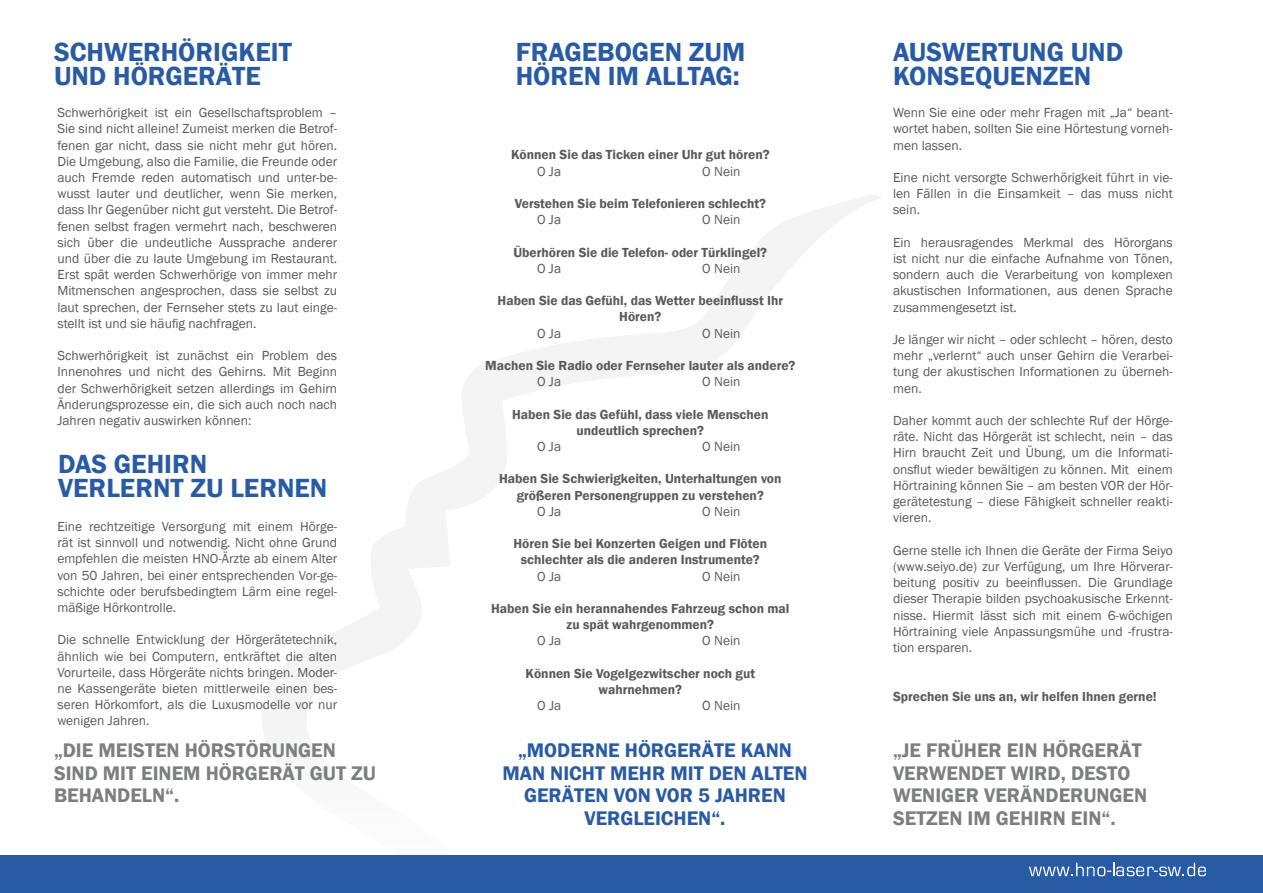
<style>
.page{position:relative;width:1263px;height:893px;background:#fff}
.page>*{position:absolute;margin:0;border:0;box-sizing:border-box;transform-origin:0 0}
.t1{font:600 27px/24px "Franklin Gothic";color:#295ba5}
.t2{font:600 20.25px/22.5px "Franklin Gothic";color:#7c7f7f}
.t3{font:600 20.25px/22.5px "Franklin Gothic";color:#295ba5;text-align:center}
.t4{font:13.5px/16.2px "Franklin Gothic";color:#58595b;text-align:justify}
.t5{font:600 13.5px/16.2px "Franklin Gothic";color:#58595b;text-align:center}
</style>
<div class="page">
<svg style="left:262px;top:195px;width:618px;height:547px"></svg>
<div style="left:0;top:855px;width:1263px;height:38px;background:#295ba5"></div>
<svg style="left:1029px;top:863px;width:177px;height:13px"></svg>
<h1 class="t1" style="left:54px;top:41px;width:239px">SCHWERHÖRIGKEIT<br>UND HÖRGERÄTE</h1>
<p class="t4" style="left:57px;top:105px;width:281px">Schwerhörigkeit ist ein Gesellschaftsproblem – Sie sind nicht alleine! Zumeist merken die Betrof&shy;fenen gar nicht, dass sie nicht mehr gut hören.<br>Die Umgebung, also die Familie, die Freunde oder auch Fremde reden automatisch und unter-be&shy;wusst lauter und deutlicher, wenn Sie merken, dass Ihr Gegenüber nicht gut versteht. Die Betrof&shy;fenen selbst fragen vermehrt nach, beschweren sich über die undeutliche Aussprache anderer und über die zu laute Umgebung im Restaurant.<br>Erst spät werden Schwerhörige von immer mehr Mitmenschen angesprochen, dass sie selbst zu laut sprechen, der Fernseher stets zu laut einge&shy;stellt ist und sie häufig nachfragen.</p>
<p class="t4" style="left:57px;top:348px;width:281px">Schwerhörigkeit ist zunächst ein Problem des Innenohres und nicht des Gehirns. Mit Beginn der Schwerhörigkeit setzen allerdings im Gehirn Änderungsprozesse ein, die sich auch noch nach Jahren negativ auswirken können:</p>
<h1 class="t1" style="left:58px;top:453px;width:271px">DAS GEHIRN<br>VERLERNT ZU LERNEN</h1>
<p class="t4" style="left:57px;top:519px;width:281px">Eine rechtzeitige Versorgung mit einem Hörge&shy;rät ist sinnvoll und notwendig. Nicht ohne Grund empfehlen die meisten HNO-Ärzte ab einem Alter von 50 Jahren, bei einer entsprechenden Vor-ge&shy;schichte oder berufsbedingtem Lärm eine regel&shy;mäßige Hörkontrolle.</p>
<p class="t4" style="left:57px;top:632px;width:281px">Die schnelle Entwicklung der Hörgerätetechnik, ähnlich wie bei Computern, entkräftet die alten Vorurteile, dass Hörgeräte nichts bringen. Moder&shy;ne Kassengeräte bieten mittlerweile einen bes&shy;seren Hörkomfort, als die Luxusmodelle vor nur wenigen Jahren.</p>
<h2 class="t2" style="left:54px;top:739px;width:323px">„DIE MEISTEN HÖRSTÖRUNGEN<br>SIND MIT EINEM HÖRGERÄT GUT ZU<br>BEHANDELN“.</h2>
<h1 class="t1" style="left:516px;top:41px;width:231px">FRAGEBOGEN ZUM<br>HÖREN IM ALLTAG:</h1>
<p class="t5" style="left:511px;top:147px;width:260px">Können Sie das Ticken einer Uhr gut hören?</p>
<p class="t4" style="left:537px;top:163px;width:26px">O Ja</p>
<p class="t4" style="left:702px;top:163px;width:40px">O Nein</p>
<p class="t5" style="left:515px;top:195px;width:253px">Verstehen Sie beim Telefonieren schlecht?</p>
<p class="t4" style="left:537px;top:212px;width:26px">O Ja</p>
<p class="t4" style="left:702px;top:212px;width:40px">O Nein</p>
<p class="t5" style="left:513px;top:244px;width:255px">Überhören Sie die Telefon- oder Türklingel?</p>
<p class="t4" style="left:537px;top:260px;width:26px">O Ja</p>
<p class="t4" style="left:702px;top:260px;width:40px">O Nein</p>
<p class="t5" style="left:498px;top:293px;width:287px">Haben Sie das Gefühl, das Wetter beeinflusst Ihr<br>Hören?</p>
<p class="t4" style="left:537px;top:325px;width:26px">O Ja</p>
<p class="t4" style="left:702px;top:325px;width:40px">O Nein</p>
<p class="t5" style="left:485px;top:357px;width:312px">Machen Sie Radio oder Fernseher lauter als andere?</p>
<p class="t4" style="left:537px;top:374px;width:26px">O Ja</p>
<p class="t4" style="left:702px;top:374px;width:40px">O Nein</p>
<p class="t5" style="left:512px;top:406px;width:258px">Haben Sie das Gefühl, dass viele Menschen undeutlich sprechen?</p>
<p class="t4" style="left:537px;top:439px;width:26px">O Ja</p>
<p class="t4" style="left:702px;top:439px;width:40px">O Nein</p>
<p class="t5" style="left:499px;top:471px;width:284px">Haben Sie Schwierigkeiten, Unterhaltungen von größeren Personengruppen zu verstehen?</p>
<p class="t4" style="left:537px;top:503px;width:26px">O Ja</p>
<p class="t4" style="left:702px;top:503px;width:40px">O Nein</p>
<p class="t5" style="left:514px;top:536px;width:255px">Hören Sie bei Konzerten Geigen und Flöten schlechter als die anderen Instrumente?</p>
<p class="t4" style="left:537px;top:568px;width:26px">O Ja</p>
<p class="t4" style="left:702px;top:568px;width:40px">O Nein</p>
<p class="t5" style="left:491px;top:600px;width:300px">Haben Sie ein herannahendes Fahrzeug schon mal zu spät wahrgenommen?</p>
<p class="t4" style="left:537px;top:633px;width:26px">O Ja</p>
<p class="t4" style="left:702px;top:633px;width:40px">O Nein</p>
<p class="t5" style="left:525px;top:665px;width:231px">Können Sie Vogelgezwitscher noch gut wahrnehmen?</p>
<p class="t4" style="left:537px;top:698px;width:26px">O Ja</p>
<p class="t4" style="left:702px;top:698px;width:40px">O Nein</p>
<h2 class="t3" style="left:502px;top:739px;width:307px">„MODERNE HÖRGERÄTE KANN<br>MAN NICHT MEHR MIT DEN ALTEN<br>GERÄTEN VON VOR 5 JAHREN<br>VERGLEICHEN“.</h2>
<h1 class="t1" style="left:893px;top:41px;width:232px">AUSWERTUNG UND<br>KONSEQUENZEN</h1>
<p class="t4" style="left:893px;top:105px;width:281px">Wenn Sie eine oder mehr Fragen mit „Ja“ beant&shy;wortet haben, sollten Sie eine Hörtestung vorneh&shy;men lassen.</p>
<p class="t4" style="left:893px;top:170px;width:281px">Eine nicht versorgte Schwerhörigkeit führt in vie&shy;len Fällen in die Einsamkeit – das muss nicht sein.</p>
<p class="t4" style="left:893px;top:235px;width:281px">Ein herausragendes Merkmal des Hörorgans ist nicht nur die einfache Aufnahme von Tönen, sondern auch die Verarbeitung von komplexen akustischen Informationen, aus denen Sprache zusammengesetzt ist.</p>
<p class="t4" style="left:893px;top:332px;width:281px">Je länger wir nicht – oder schlecht – hören, desto mehr „verlernt“ auch unser Gehirn die Verarbei&shy;tung der akustischen Informationen zu überneh&shy;men.</p>
<p class="t4" style="left:893px;top:413px;width:281px">Daher kommt auch der schlechte Ruf der Hörge&shy;räte. Nicht das Hörgerät ist schlecht, nein – das Hirn braucht Zeit und Übung, um die Informati&shy;onsflut wieder bewältigen zu können. Mit einem Hörtraining können Sie – am besten VOR der Hör&shy;gerätetestung – diese Fähigkeit schneller reakti&shy;vieren.</p>
<p class="t4" style="left:893px;top:542px;width:281px">Gerne stelle ich Ihnen die Geräte der Firma Seiyo (www.seiyo.de) zur Verfügung, um Ihre Hörverar&shy;beitung positiv zu beeinflussen. Die Grundlage dieser Therapie bilden psychoakusische Erkennt&shy;nisse. Hiermit lässt sich mit einem 6-wöchigen Hörtraining viele Anpassungsmühe und -frustra&shy;tion ersparen.</p>
<p class="t5" style="left:893px;top:688px;width:265px">Sprechen Sie uns an, wir helfen Ihnen gerne!</p>
<h2 class="t2" style="left:893px;top:739px;width:256px">„JE FRÜHER EIN HÖRGERÄT<br>VERWENDET WIRD, DESTO<br>WENIGER VERÄNDERUNGEN<br>SETZEN IM GEHIRN EIN“.</h2>
</div>
